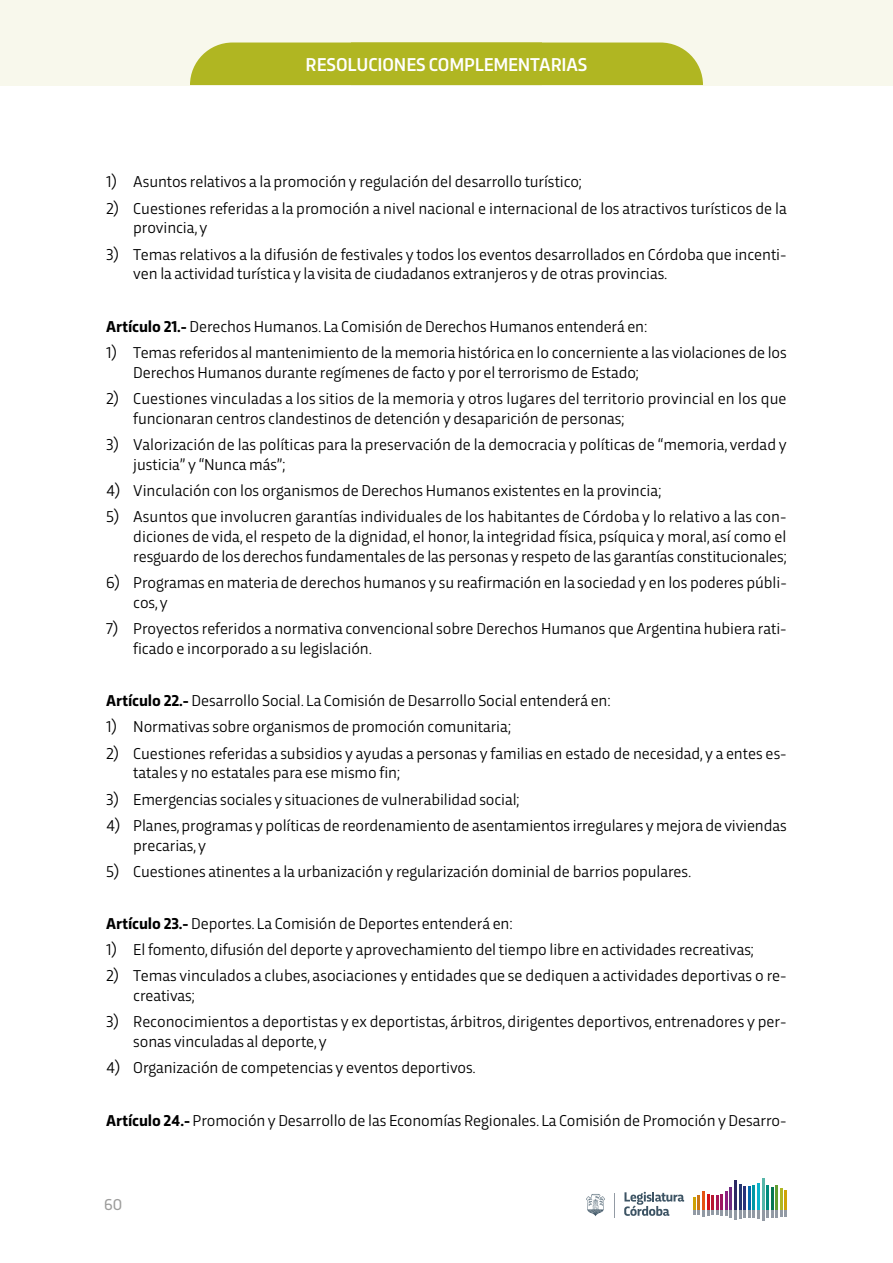
<style>
.page{position:relative;width:893px;height:1263px;background:#fff}
.page>*{position:absolute;margin:0;border:0;box-sizing:border-box;transform-origin:0 0}
.t1{font:500 19.5px "Trasandina";letter-spacing:-.005em;color:#fff}
.t2{font:16.5px/19.8px "Trasandina";letter-spacing:-.005em;color:#000}
.t3{font:16.5px "Trasandina";color:#9d9d9c}
.s1{font-weight:700}
</style>
<div class="page">
<hr style="left:730px;top:1187px;width:2px;height:23px;background:#6f2b82">
<hr style="left:734px;top:1179px;width:3px;height:31px;background:#2d2964">
<hr style="left:739px;top:1184px;width:2px;height:26px;background:#263670">
<hr style="left:743px;top:1186px;width:3px;height:24px;background:#28337b">
<hr style="left:748px;top:1186px;width:2px;height:24px;background:#0267ae">
<hr style="left:753px;top:1185px;width:2px;height:25px;background:#0098a4">
<hr style="left:757px;top:1183px;width:3px;height:27px;background:#0ab1cc">
<hr style="left:762px;top:1178px;width:2px;height:32px;background:#57b6a9">
<hr style="left:766px;top:1185px;width:3px;height:25px;background:#008b7c">
<hr style="left:771px;top:1187px;width:2px;height:23px;background:#077651">
<hr style="left:776px;top:1185px;width:2px;height:25px;background:#609d31">
<hr style="left:780px;top:1188px;width:2px;height:22px;background:#b0b622">
<hr style="left:785px;top:1190px;width:2px;height:20px;background:#cfa305">
<svg style="left:693px;top:1191px;width:94px;height:29px"></svg>
<svg style="left:624px;top:1192px;width:60px;height:24px"></svg>
<svg style="left:586px;top:1194px;width:19px;height:22px"></svg>
<svg style="left:614px;top:1193px;width:1px;height:25px"></svg>
<div style="left:0;top:0;width:893px;height:85px;background:#f8f8ec"></div>
<div style="left:190px;top:43px;width:513px;height:42px;background:#b0b622"></div>
<p class="t1" style="left:305px;top:50px;width:283px">RESOLUCIONES COMPLEMENTARIAS</p>
<p class="t2" style="left:106px;top:171px;width:477px">1) Asuntos relativos a la promoción y regulación del desarrollo turístico;</p>
<p class="t2" style="left:133px;top:197px;width:655px;text-indent:-27px">2) Cuestiones referidas a la promoción a nivel nacional e internacional de los atractivos turísticos de la provincia, y</p>
<p class="t2" style="left:133px;top:243px;width:655px;text-indent:-27px">3) Temas relativos a la difusión de festivales y todos los eventos desarrollados en Córdoba que incenti&shy;ven la actividad turística y la visita de ciudadanos extranjeros y de otras provincias.</p>
<p class="t2" style="left:106px;top:315px;width:543px"><span class="s1">Artículo 21.-</span> Derechos Humanos. La Comisión de Derechos Humanos entenderá en:</p>
<p class="t2" style="left:133px;top:341px;width:655px;text-indent:-27px">1) Temas referidos al mantenimiento de la memoria histórica en lo concerniente a las violaciones de los<br>Derechos Humanos durante regímenes de facto y por el terrorismo de Estado;</p>
<p class="t2" style="left:133px;top:387px;width:655px;text-indent:-27px">2) Cuestiones vinculadas a los sitios de la memoria y otros lugares del territorio provincial en los que funcionaran centros clandestinos de detención y desaparición de personas;</p>
<p class="t2" style="left:133px;top:433px;width:655px;text-indent:-27px">3) Valorización de las políticas para la preservación de la democracia y políticas de “memoria, verdad y justicia” y “Nunca más”;</p>
<p class="t2" style="left:106px;top:479px;width:556px">4) Vinculación con los organismos de Derechos Humanos existentes en la provincia;</p>
<p class="t2" style="left:133px;top:505px;width:655px;text-align:justify;text-indent:-27px">5) Asuntos que involucren garantías individuales de los habitantes de Córdoba y lo relativo a las con&shy;diciones de vida, el respeto de la dignidad, el honor, la integridad física, psíquica y moral, así como el resguardo de los derechos fundamentales de las personas y respeto de las garantías constitucionales;</p>
<p class="t2" style="left:133px;top:571px;width:655px;text-indent:-27px">6) Programas en materia de derechos humanos y su reafirmación en la sociedad y en los poderes públi&shy;cos, y</p>
<p class="t2" style="left:133px;top:617px;width:655px;text-indent:-27px">7) Proyectos referidos a normativa convencional sobre Derechos Humanos que Argentina hubiera rati&shy;ficado e incorporado a su legislación.</p>
<p class="t2" style="left:106px;top:689px;width:506px"><span class="s1">Artículo 22.-</span> Desarrollo Social. La Comisión de Desarrollo Social entenderá en:</p>
<p class="t2" style="left:106px;top:716px;width:406px">1) Normativas sobre organismos de promoción comunitaria;</p>
<p class="t2" style="left:133px;top:742px;width:655px;text-indent:-27px">2) Cuestiones referidas a subsidios y ayudas a personas y familias en estado de necesidad, y a entes es&shy;tatales y no estatales para ese mismo fin;</p>
<p class="t2" style="left:106px;top:788px;width:415px">3) Emergencias sociales y situaciones de vulnerabilidad social;</p>
<p class="t2" style="left:133px;top:814px;width:655px;text-indent:-27px">4) Planes, programas y políticas de reordenamiento de asentamientos irregulares y mejora de viviendas precarias, y</p>
<p class="t2" style="left:106px;top:860px;width:587px">5) Cuestiones atinentes a la urbanización y regularización dominial de barrios populares.</p>
<p class="t2" style="left:106px;top:912px;width:408px"><span class="s1">Artículo 23.-</span> Deportes. La Comisión de Deportes entenderá en:</p>
<p class="t2" style="left:106px;top:938px;width:649px">1) El fomento, difusión del deporte y aprovechamiento del tiempo libre en actividades recreativas;</p>
<p class="t2" style="left:133px;top:965px;width:655px;text-indent:-27px">2) Temas vinculados a clubes, asociaciones y entidades que se dediquen a actividades deportivas o re&shy;creativas;</p>
<p class="t2" style="left:133px;top:1011px;width:655px;text-indent:-27px">3) Reconocimientos a deportistas y ex deportistas, árbitros, dirigentes deportivos, entrenadores y per&shy;sonas vinculadas al deporte, y</p>
<p class="t2" style="left:106px;top:1057px;width:371px">4) Organización de competencias y eventos deportivos.</p>
<p class="t2" style="left:106px;top:1109px;width:682px"><span class="s1">Artículo 24.-</span> Promoción y Desarrollo de las Economías Regionales. La Comisión de Promoción y Desarro-</p>
<p class="t3" style="left:104px;top:1192px;width:20px">60</p>
</div>
